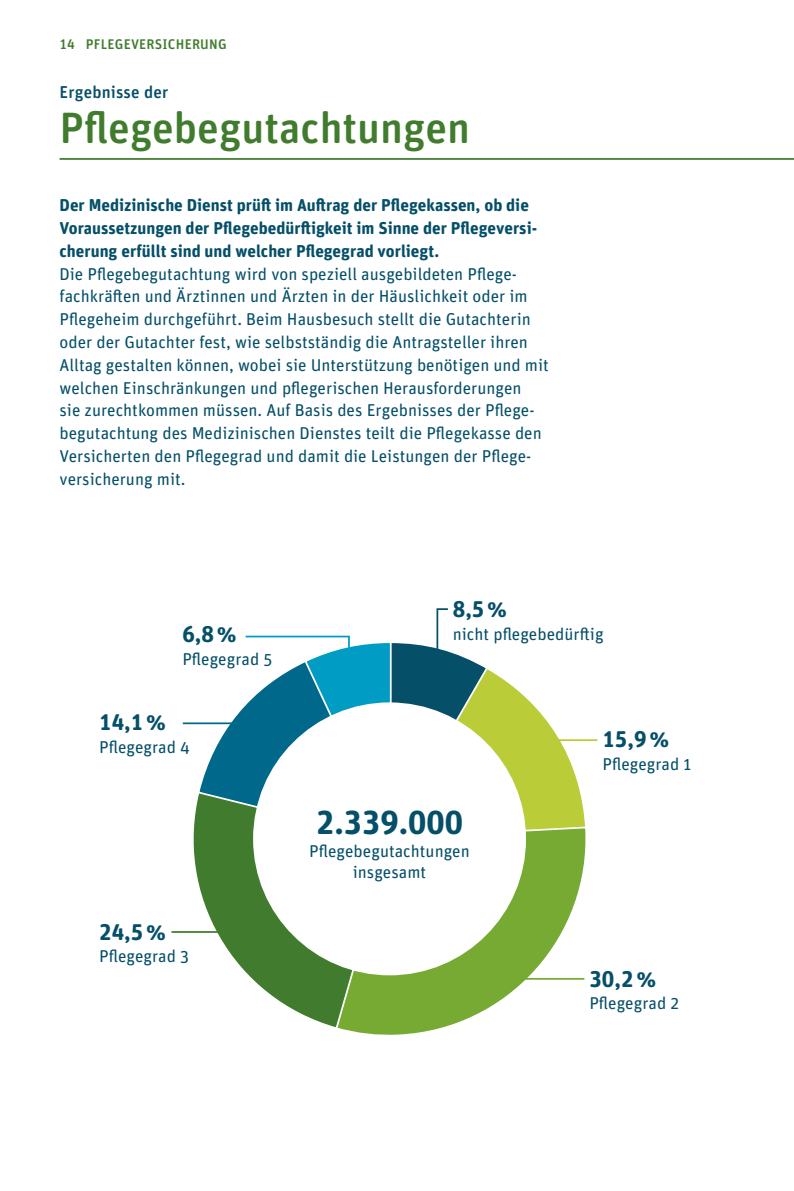
<style>
.page{position:relative;width:794px;height:1191px;background:#fff}
.page>*{position:absolute;margin:0;border:0;box-sizing:border-box;transform-origin:0 0}
.H2_Kapitelheadline{font:500 43.75px "Unit Rounded Pro";color:#417c2e}
.Fließtext{font:700 33.25px "Unit Rounded Pro";color:#054f69}
.Fließtext-2{font:700 22.75px "Unit Rounded Pro";color:#054f69}
.Fließtext-3{font:17.15px/22.8px "Unit Rounded Pro";color:#054f69}
.Fließtext-4{font:700 17.15px/22.8px "Unit Rounded Pro";color:#054f69}
.Absatzheadline{font:500 17.15px "Unit Rounded Pro";letter-spacing:.01em;color:#054f69}
.t1{font:500 14px "Unit Rounded Pro";letter-spacing:.015em;color:#417c2e}
</style>
<div class="page">
<hr style="left:60px;top:158px;width:734px;height:2px;background:#417c2e">
<svg style="left:347px;top:852px;width:238px;height:183px"></svg>
<svg style="left:193px;top:810px;width:200px;height:220px"></svg>
<div style="left:253px;top:702px;width:273px;height:273px;background:#fff;border-radius:50%"></div>
<hr style="left:539px;top:739px;width:58px;height:2px;background:#bbcc39">
<hr style="left:183px;top:722px;width:58px;height:2px;background:#00688a">
<hr style="left:500px;top:978px;width:84px;height:1px;background:#76aa33">
<hr style="left:171px;top:931px;width:59px;height:2px;background:#417c2e">
<svg style="left:196px;top:608px;width:390px;height:244px"></svg>
<p class="t1" style="left:60px;top:34px;width:169px">14 PFLEGEVERSICHERUNG</p>
<p class="Absatzheadline" style="left:60px;top:80px;width:110px">Ergebnisse der</p>
<p class="H2_Kapitelheadline" style="left:60px;top:97px;width:412px">Pflegebegutachtungen</p>
<p class="Fließtext-4" style="left:60px;top:193px;width:479px">Der Medizinische Dienst prüft im Auftrag der Pflegekassen, ob die<br>Voraussetzungen der Pflegebedürftigkeit im Sinne der Pflegeversi&shy;cherung erfüllt sind und welcher Pflegegrad vorliegt.</p>
<p class="Fließtext-3" style="left:60px;top:262px;width:491px">Die Pflegebegutachtung wird von speziell ausgebildeten Pflege&shy;fachkräften und Ärztinnen und Ärzten in der Häuslichkeit oder im Pflegeheim durchgeführt. Beim Hausbesuch stellt die Gutachterin oder der Gutachter fest, wie selbstständig die Antragsteller ihren Alltag gestalten können, wobei sie Unterstützung benötigen und mit welchen Einschränkungen und pflegerischen Herausforderungen<br>sie zurechtkommen müssen. Auf Basis des Ergebnisses der Pflege&shy;begutachtung des Medizinischen Dienstes teilt die Pflegekasse den Versicherten den Pflegegrad und damit die Leistungen der Pflege&shy;versicherung mit.</p>
<p class="Fließtext-2" style="left:182px;top:618px;width:56px">6,8%</p>
<p class="Fließtext-3" style="left:182px;top:647px;width:91px">Pflegegrad 5</p>
<p class="Fließtext-2" style="left:99px;top:706px;width:68px">14,1%</p>
<p class="Fließtext-3" style="left:99px;top:735px;width:92px">Pflegegrad 4</p>
<p class="Fließtext-2" style="left:99px;top:915px;width:68px">24,5%</p>
<p class="Fließtext-3" style="left:99px;top:944px;width:91px">Pflegegrad 3</p>
<p class="Fließtext-2" style="left:453px;top:593px;width:56px">8,5%</p>
<p class="Fließtext-3" style="left:453px;top:622px;width:152px">nicht pflegebedürftig</p>
<p class="Fließtext" style="left:316px;top:798px;width:148px">2.339.000</p>
<p class="Fließtext-3" style="left:309px;top:838px;width:162px">Pflegebegutachtungen</p>
<p class="Fließtext-3" style="left:353px;top:859px;width:75px">insgesamt</p>
<p class="Fließtext-2" style="left:602px;top:723px;width:68px">15,9%</p>
<p class="Fließtext-3" style="left:602px;top:752px;width:90px">Pflegegrad 1</p>
<p class="Fließtext-2" style="left:589px;top:962px;width:68px">30,2%</p>
<p class="Fließtext-3" style="left:589px;top:991px;width:91px">Pflegegrad 2</p>
</div>
